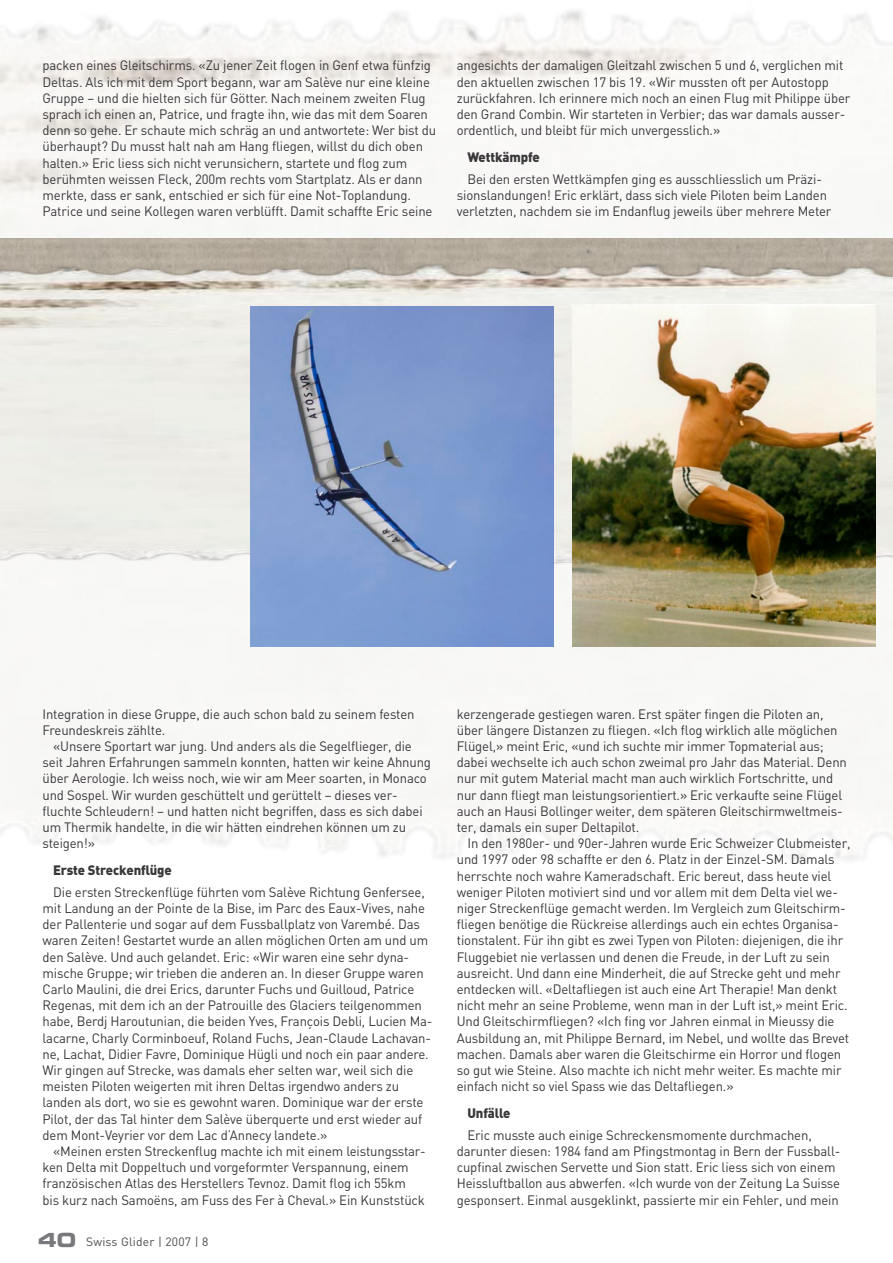
<style>
.page{position:relative;width:893px;height:1263px;background:#fff}
.page>*{position:absolute;margin:0;border:0;box-sizing:border-box;transform-origin:0 0}
.lauftext_deutsch_miteinzug{font:13.5px/16.2px "DIN";letter-spacing:-.01em;color:#39373a}
.Zwischentitel_d{font:900 13.5px "DIN";letter-spacing:-.01em;color:#39373a}
.t1{font:12px "DIN";letter-spacing:.02em;color:#4d4c4f}
.s1{font-family:"Eurostile Bold Extended Two";font-size:19.5px;color:#79787c}
</style>
<div class="page">
<img style="left:0;top:10px;width:893px;height:852px">
<img style="left:0;top:239px;width:893px;height:8px">
<img style="left:0;top:247px;width:893px;height:358px">
<img style="left:572px;top:305px;width:304px;height:341px">
<img style="left:250px;top:306px;width:304px;height:340px">
<p class="lauftext_deutsch_miteinzug" style="left:43px;top:57px;width:395px">packen eines Gleitschirms. «Zu jener Zeit flogen in Genf etwa fünfzig Deltas. Als ich mit dem Sport begann, war am Salève nur eine kleine Gruppe – und die hielten sich für Götter. Nach meinem zweiten Flug sprach ich einen an, Patrice, und fragte ihn, wie das mit dem Soaren denn so gehe. Er schaute mich schräg an und antwortete: Wer bist du überhaupt? Du musst halt nah am Hang fliegen, willst du dich oben halten.» Eric liess sich nicht verunsichern, startete und flog zum berühmten weissen Fleck, 200m rechts vom Startplatz. Als er dann merkte, dass er sank, entschied er sich für eine Not-Toplandung.<br>Patrice und seine Kollegen waren verblüfft. Damit schaffte Eric seine</p>
<p class="lauftext_deutsch_miteinzug" style="left:457px;top:57px;width:395px">angesichts der damaligen Gleitzahl zwischen 5 und 6, verglichen mit den aktuellen zwischen 17 bis 19. «Wir mussten oft per Autostopp zurückfahren. Ich erinnere mich noch an einen Flug mit Philippe über den Grand Combin. Wir starteten in Verbier; das war damals ausser&shy;ordentlich, und bleibt für mich unvergesslich.»</p>
<p class="Zwischentitel_d" style="left:467px;top:148px;width:74px">Wettkämpfe</p>
<p class="lauftext_deutsch_miteinzug" style="left:457px;top:171px;width:376px;text-align:center">Bei den ersten Wettkämpfen ging es ausschliesslich um Präzi&shy;sionslandungen! Eric erklärt, dass sich viele Piloten beim Landen verletzten, nachdem sie im Endanflug jeweils über mehrere Meter</p>
<p class="lauftext_deutsch_miteinzug" style="left:43px;top:705px;width:374px">Integration in diese Gruppe, die auch schon bald zu seinem festen<br>Freundeskreis zählte.</p>
<p class="lauftext_deutsch_miteinzug" style="left:43px;top:738px;width:390px;text-indent:11px">«Unsere Sportart war jung. Und anders als die Segelflieger, die seit Jahren Erfahrungen sammeln konnten, hatten wir keine Ahnung über Aerologie. Ich weiss noch, wie wir am Meer soarten, in Monaco und Sospel. Wir wurden geschüttelt und gerüttelt – dieses ver&shy;fluchte Schleudern! – und hatten nicht begriffen, dass es sich dabei um Thermik handelte, in die wir hätten eindrehen können um zu steigen!»</p>
<p class="Zwischentitel_d" style="left:53px;top:861px;width:120px">Erste Streckenflüge</p>
<p class="lauftext_deutsch_miteinzug" style="left:43px;top:883px;width:392px;text-indent:11px">Die ersten Streckenflüge führten vom Salève Richtung Genfersee, mit Landung an der Pointe de la Bise, im Parc des Eaux-Vives, nahe der Pallenterie und sogar auf dem Fussballplatz von Varembé. Das waren Zeiten! Gestartet wurde an allen möglichen Orten am und um den Salève. Und auch gelandet. Eric: «Wir waren eine sehr dyna&shy;mische Gruppe; wir trieben die anderen an. In dieser Gruppe waren Carlo Maulini, die drei Erics, darunter Fuchs und Guilloud, Patrice Regenas, mit dem ich an der Patrouille des Glaciers teilgenommen habe, Berdj Haroutunian, die beiden Yves, François Debli, Lucien Ma&shy;lacarne, Charly Corminboeuf, Roland Fuchs, Jean-Claude Lachavan&shy;ne, Lachat, Didier Favre, Dominique Hügli und noch ein paar andere.<br>Wir gingen auf Strecke, was damals eher selten war, weil sich die meisten Piloten weigerten mit ihren Deltas irgendwo anders zu landen als dort, wo sie es gewohnt waren. Dominique war der erste Pilot, der das Tal hinter dem Salève überquerte und erst wieder auf dem Mont-Veyrier vor dem Lac d’Annecy landete.»</p>
<p class="lauftext_deutsch_miteinzug" style="left:43px;top:1143px;width:385px;text-indent:11px">«Meinen ersten Streckenflug machte ich mit einem leistungsstar&shy;ken Delta mit Doppeltuch und vorgeformter Verspannung, einem französischen Atlas des Herstellers Tevnoz. Damit flog ich 55km bis kurz nach Samoëns, am Fuss des Fer à Cheval.» Ein Kunststück</p>
<p class="t1" style="left:38px;top:1234px;width:172px"><span class="s1">40</span> Swiss Glider | 2007 | 8</p>
<p class="lauftext_deutsch_miteinzug" style="left:457px;top:705px;width:392px">kerzengerade gestiegen waren. Erst später fingen die Piloten an, über längere Distanzen zu fliegen. «Ich flog wirklich alle möglichen Flügel,» meint Eric, «und ich suchte mir immer Topmaterial aus; dabei wechselte ich auch schon zweimal pro Jahr das Material. Denn nur mit gutem Material macht man auch wirklich Fortschritte, und nur dann fliegt man leistungsorientiert.» Eric verkaufte seine Flügel auch an Hausi Bollinger weiter, dem späteren Gleitschirmweltmeis&shy;ter, damals ein super Deltapilot.</p>
<p class="lauftext_deutsch_miteinzug" style="left:457px;top:835px;width:395px;text-indent:11px">In den 1980er- und 90er-Jahren wurde Eric Schweizer Clubmeister, und 1997 oder 98 schaffte er den 6. Platz in der Einzel-SM. Damals herrschte noch wahre Kameradschaft. Eric bereut, dass heute viel weniger Piloten motiviert sind und vor allem mit dem Delta viel we&shy;niger Streckenflüge gemacht werden. Im Vergleich zum Gleitschirm&shy;fliegen benötige die Rückreise allerdings auch ein echtes Organisa&shy;tionstalent. Für ihn gibt es zwei Typen von Piloten: diejenigen, die ihr Fluggebiet nie verlassen und denen die Freude, in der Luft zu sein ausreicht. Und dann eine Minderheit, die auf Strecke geht und mehr entdecken will. «Deltafliegen ist auch eine Art Therapie! Man denkt nicht mehr an seine Probleme, wenn man in der Luft ist,» meint Eric.<br>Und Gleitschirmfliegen? «Ich fing vor Jahren einmal in Mieussy die Ausbildung an, mit Philippe Bernard, im Nebel, und wollte das Brevet machen. Damals aber waren die Gleitschirme ein Horror und flogen so gut wie Steine. Also machte ich nicht mehr weiter. Es machte mir einfach nicht so viel Spass wie das Deltafliegen.»</p>
<p class="Zwischentitel_d" style="left:467px;top:1104px;width:45px">Unfälle</p>
<p class="lauftext_deutsch_miteinzug" style="left:457px;top:1126px;width:385px;text-indent:11px">Eric musste auch einige Schreckensmomente durchmachen, darunter diesen: 1984 fand am Pfingstmontag in Bern der Fussball&shy;cupfinal zwischen Servette und Sion statt. Eric liess sich von einem Heissluftballon aus abwerfen. «Ich wurde von der Zeitung La Suisse gesponsert. Einmal ausgeklinkt, passierte mir ein Fehler, und mein</p>
</div>
